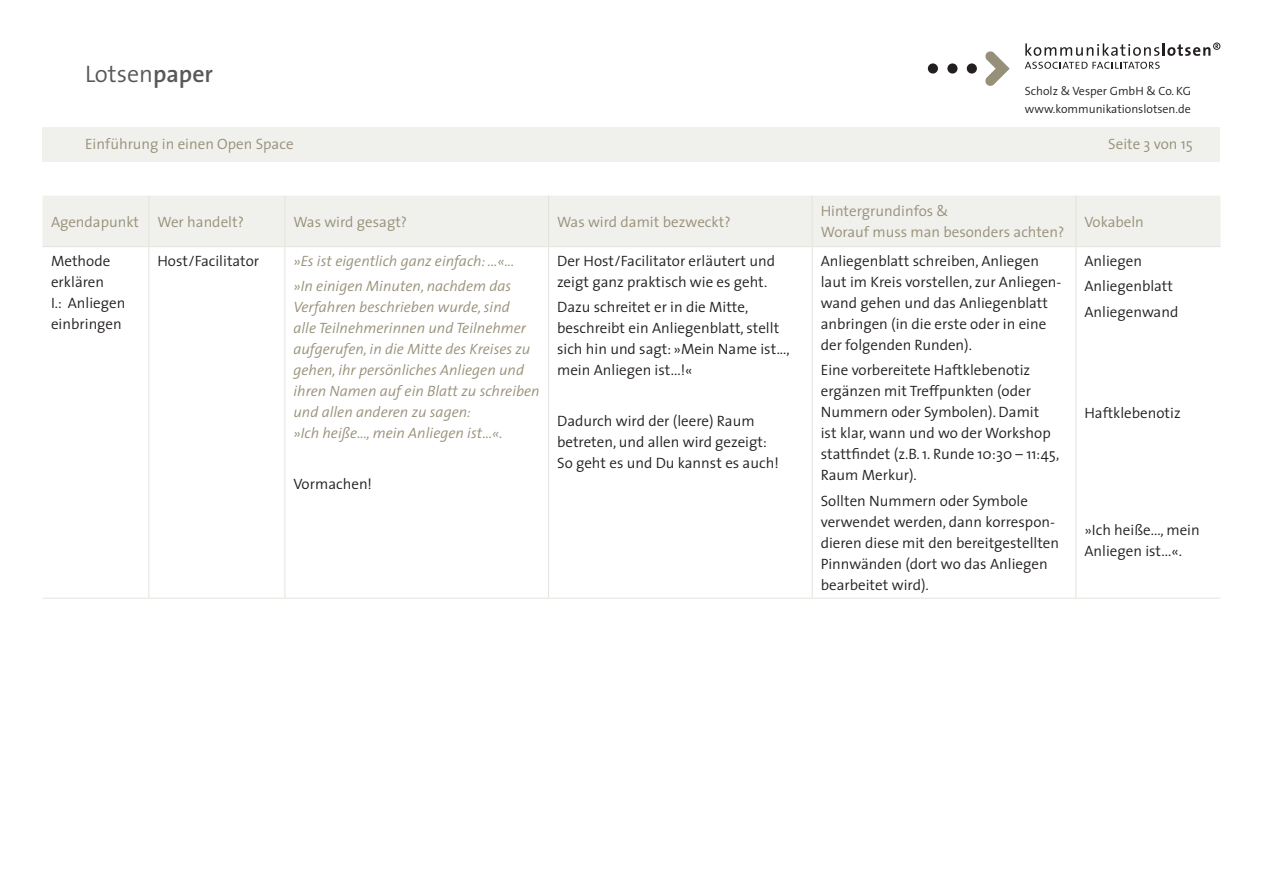
<style>
.page{position:relative;width:1263px;height:893px;background:#fff}
.page>*{position:absolute;margin:0;border:0;box-sizing:border-box;transform-origin:0 0}
.t1{font:300 24px "The Sans";color:#57585a}
.t2{font:300 15px/21px "The Sans";color:#231f20}
.t3{font:italic 300 15px/21px "The Sans";color:#979079}
.t4{font:300 15px/21px "The Sans";color:#979079}
.t5{font:300 12px/18px "The Sans";color:#231f20}
.s1{font-weight:600}
</style>
<div class="page">
<svg style="left:985px;top:51px;width:25px;height:35px"></svg>
<div style="left:967px;top:63px;width:10px;height:11px;background:#231f20;border-radius:50%"></div>
<div style="left:947px;top:63px;width:10px;height:11px;background:#231f20;border-radius:50%"></div>
<div style="left:928px;top:63px;width:10px;height:11px;background:#231f20;border-radius:50%"></div>
<svg style="left:1025px;top:62px;width:135px;height:7px"></svg>
<svg style="left:1025px;top:43px;width:195px;height:13px"></svg>
<div style="left:43px;top:196px;width:1177px;height:50px;background:#f0f0ec"></div>
<hr style="left:148px;top:196px;width:1px;height:50px;background:#e5e3dc">
<hr style="left:285px;top:196px;width:1px;height:50px;background:#e5e3dc">
<hr style="left:548px;top:196px;width:1px;height:50px;background:#e5e3dc">
<hr style="left:812px;top:196px;width:1px;height:50px;background:#e5e3dc">
<hr style="left:1075px;top:196px;width:1px;height:50px;background:#e5e3dc">
<hr style="left:43px;top:246px;width:106px;height:1px;background:#e5e3dc">
<hr style="left:149px;top:246px;width:136px;height:1px;background:#e5e3dc">
<hr style="left:148px;top:247px;width:1px;height:351px;background:#e5e3dc">
<hr style="left:285px;top:246px;width:264px;height:1px;background:#e5e3dc">
<hr style="left:285px;top:247px;width:1px;height:351px;background:#e5e3dc">
<hr style="left:549px;top:246px;width:263px;height:1px;background:#e5e3dc">
<hr style="left:548px;top:247px;width:1px;height:351px;background:#e5e3dc">
<hr style="left:812px;top:246px;width:264px;height:1px;background:#e5e3dc">
<hr style="left:812px;top:247px;width:1px;height:351px;background:#e5e3dc">
<hr style="left:1076px;top:246px;width:144px;height:1px;background:#e5e3dc">
<hr style="left:1075px;top:247px;width:1px;height:351px;background:#e5e3dc">
<hr style="left:43px;top:598px;width:106px;height:1px;background:#e5e3dc">
<hr style="left:149px;top:598px;width:136px;height:1px;background:#e5e3dc">
<hr style="left:285px;top:598px;width:264px;height:1px;background:#e5e3dc">
<hr style="left:549px;top:598px;width:263px;height:1px;background:#e5e3dc">
<hr style="left:812px;top:598px;width:264px;height:1px;background:#e5e3dc">
<hr style="left:1076px;top:598px;width:144px;height:1px;background:#e5e3dc">
<div style="left:43px;top:128px;width:1177px;height:34px;background:#f0f0ec"></div>
<h1 class="t1" style="left:85px;top:54px;width:130px">Lotsen<span class="s1">paper</span></h1>
<p class="t5" style="left:1025px;top:82px;width:168px">Scholz &amp; Vesper GmbH &amp; Co. KG www.kommunikationslotsen.de</p>
<p class="t4" style="left:85px;top:133px;width:210px">Einführung in einen Open Space</p>
<p class="t4" style="left:1108px;top:133px;width:86px">Seite 3 von 15</p>
<p class="t4" style="left:51px;top:211px;width:194px">Agendapunkt Wer handelt?</p>
<p class="t4" style="left:293px;top:211px;width:115px">Was wird gesagt?</p>
<p class="t4" style="left:557px;top:211px;width:175px">Was wird damit bezweckt?</p>
<p class="t4" style="left:821px;top:200px;width:245px">Hintergrundinfos &amp;<br>Worauf muss man besonders achten?</p>
<p class="t4" style="left:1084px;top:211px;width:61px">Vokabeln</p>
<p class="t2" style="left:51px;top:250px;width:76px">Methode erklären<br>I.: Anliegen einbringen</p>
<p class="t2" style="left:157px;top:250px;width:103px">Host/Facilitator</p>
<p class="t3" style="left:293px;top:248px;width:222px;line-height:25.2px">»Es ist eigentlich ganz einfach: ...«... »In einigen Minuten, nachdem das</p>
<p class="t2" style="left:1084px;top:248px;width:96px;line-height:25.2px">Anliegen<br>Anliegenblatt<br>Anliegenwand</p>
<p class="t2" style="left:557px;top:250px;width:220px">Der Host/Facilitator erläutert und zeigt ganz praktisch wie es geht.</p>
<p class="t2" style="left:557px;top:296px;width:234px">Dazu schreitet er in die Mitte, beschreibt ein Anliegenblatt, stellt sich hin und sagt: »Mein Name ist..., mein Anliegen ist...!«</p>
<p class="t2" style="left:557px;top:410px;width:223px">Dadurch wird der (leere) Raum betreten, und allen wird gezeigt:<br>So geht es und Du kannst es auch!</p>
<p class="t2" style="left:821px;top:250px;width:242px">Anliegenblatt schreiben, Anliegen laut im Kreis vorstellen, zur Anliegen&shy;wand gehen und das Anliegenblatt anbringen (in die erste oder in eine der folgenden Runden).</p>
<p class="t2" style="left:821px;top:359px;width:240px">Eine vorbereitete Haftklebenotiz ergänzen mit Treffpunkten (oder<br>Nummern oder Symbolen). Damit<br>ist klar, wann und wo der Workshop stattfindet (z.B. 1. Runde 10:30 – 11:45,<br>Raum Merkur).</p>
<p class="t2" style="left:821px;top:490px;width:240px">Sollten Nummern oder Symbole verwendet werden, dann korrespon&shy;dieren diese mit den bereitgestellten<br>Pinnwänden (dort wo das Anliegen bearbeitet wird).</p>
<p class="t3" style="left:293px;top:296px;width:248px">Verfahren beschrieben wurde, sind<br>alle Teilnehmerinnen und Teilnehmer aufgerufen, in die Mitte des Kreises zu gehen, ihr persönliches Anliegen und ihren Namen auf ein Blatt zu schreiben und allen anderen zu sagen:<br>»Ich heiße..., mein Anliegen ist...«.</p>
<p class="t2" style="left:293px;top:473px;width:80px">Vormachen!</p>
<p class="t2" style="left:1084px;top:402px;width:98px">Haftklebenotiz</p>
<p class="t2" style="left:1084px;top:519px;width:117px">»Ich heiße..., mein<br>Anliegen ist...«.</p>
</div>
